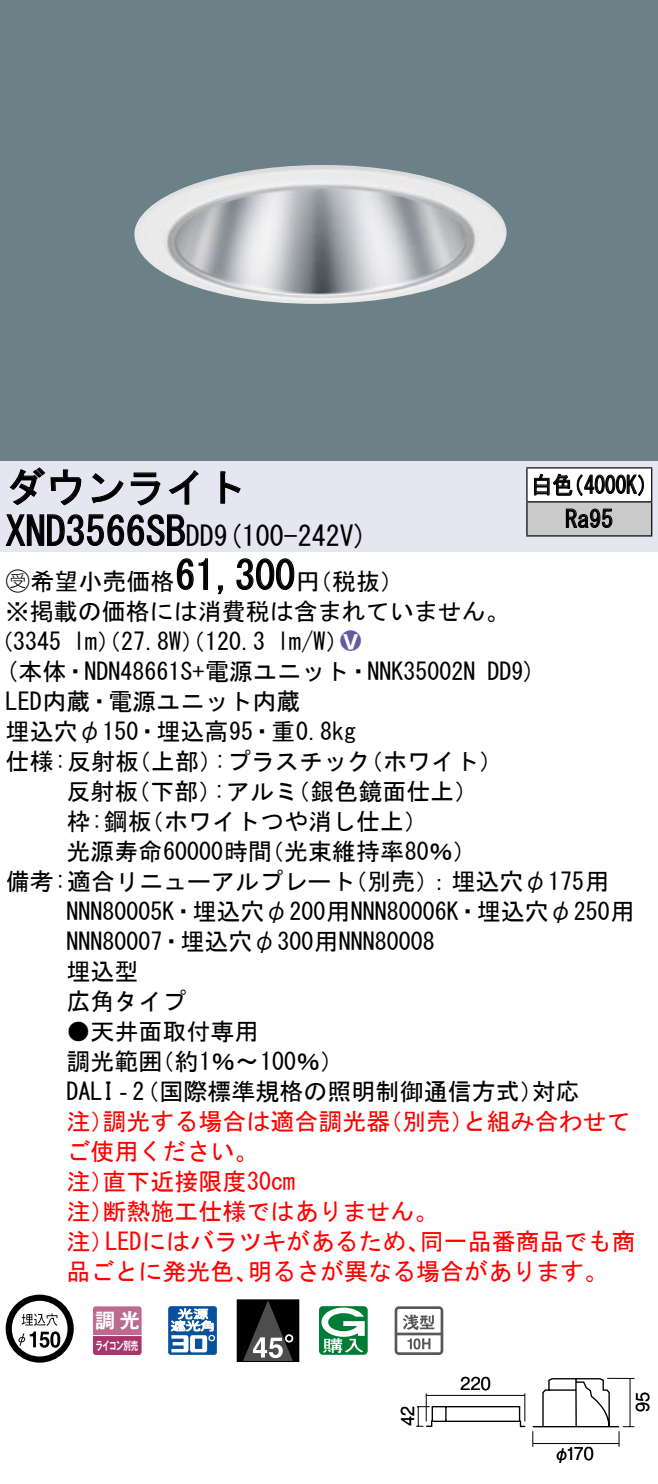
<style>
.page{position:relative;width:658px;height:1484px;background:#fff}
.page>*{position:absolute;margin:0;border:0;box-sizing:border-box;transform-origin:0 0}
.t1{font:40px "MS Gothic";color:#000}
.t2{font:28px "MS Gothic";color:#000}
.t3{font:24px/30px "MS Gothic";color:#000}
.t4{font:24px/30px "MS Gothic";color:#f00}
.t5{font:24px/34px "MS Gothic";color:#000;scale:.88 1}
.t6{font:24px "Ford Classification 1";color:#635aa0}
.t7{font:20px "Gothic MB101 Pro De Bold 90 pv RKSJ H";color:#fff}
.t8{font:17.6px "Gothic BBB Pro Medium 90 pv RKSJ H";letter-spacing:-.005em;color:#000;scale:.9 1}
.t9{font:11.6px "Gothic MB101 Pro De Bold 90 pv RKSJ H";letter-spacing:-.05em;color:#fff;scale:.65 1}
.s1{font-size:28px}
.s2{font-family:"Ford Classification 1"}
.s3{color:#fff}
</style>
<div class="page">
<div style="left:0;top:0;width:658px;height:462px;background:#6c8087"></div>
<img style="left:134px;top:165px;width:373px;height:139px">
<div style="left:0;top:462px;width:658px;height:90px;background:#e6e5f2"></div>
<svg style="left:9px;top:467px;width:73px;height:39px"></svg>
<svg style="left:91px;top:473px;width:33px;height:30px"></svg>
<svg style="left:130px;top:472px;width:30px;height:34px"></svg>
<svg style="left:168px;top:470px;width:30px;height:35px"></svg>
<svg style="left:220px;top:471px;width:21px;height:33px"></svg>
<svg style="left:5px;top:514px;width:180px;height:32px"></svg>
<svg style="left:176px;top:558px;width:32px;height:32px"></svg>
<svg style="left:218px;top:585px;width:5px;height:10px"></svg>
<svg style="left:236px;top:558px;width:59px;height:32px"></svg>
<svg style="left:6px;top:1295px;width:68px;height:68px"></svg>
<svg style="left:50px;top:1331px;width:10px;height:17px"></svg>
<svg style="left:93px;top:1306px;width:49px;height:49px;background:#b55883"></svg>
<hr style="left:93px;top:1335px;width:49px;height:1px;background:#fff">
<svg style="left:168px;top:1306px;width:49px;height:49px"></svg>
<div style="left:237px;top:1299px;width:62px;height:63px;border:1px solid #000"></div>
<div style="left:237px;top:1300px;width:62px;height:61px;background:#000"></div>
<svg style="left:243px;top:1301px;width:50px;height:60px"></svg>
<svg style="left:319px;top:1306px;width:48px;height:49px"></svg>
<svg style="left:394px;top:1306px;width:49px;height:49px"></svg>
<div style="left:527px;top:468px;width:124px;height:34px;background:#fff"></div>
<div style="left:527px;top:502px;width:124px;height:34px;background:#cacaca"></div>
<hr style="left:526px;top:467px;width:126px;height:2px;background:#000">
<hr style="left:526px;top:468px;width:1px;height:33px;background:#000">
<hr style="left:651px;top:468px;width:1px;height:33px;background:#000">
<hr style="left:526px;top:501px;width:126px;height:2px;background:#000">
<hr style="left:526px;top:502px;width:1px;height:33px;background:#000">
<hr style="left:651px;top:502px;width:1px;height:33px;background:#000">
<hr style="left:526px;top:535px;width:126px;height:2px;background:#000">
<svg style="left:534px;top:473px;width:110px;height:23px"></svg>
<svg style="left:565px;top:508px;width:47px;height:20px"></svg>
<hr style="left:533px;top:1426px;width:86px;height:1px;background:#000">
<svg style="left:532px;top:1431px;width:1px;height:16px"></svg>
<hr style="left:533px;top:1443px;width:86px;height:1px;background:#000">
<svg style="left:541px;top:1377px;width:93px;height:70px"></svg>
<svg style="left:416px;top:1393px;width:110px;height:35px"></svg>
<h1 class="t1" style="left:6px;top:467px;width:242px">ダウンライト</h1>
<p class="t2" style="left:214px;top:522px;width:155px">(9 100-242 (V</p>
<h1 class="t1" style="left:6px;top:511px;width:210px">XND3566SB<span class="s1">DD</span></h1>
<h1 class="t1" style="left:175px;top:555px;width:121px">61,300</h1>
<p class="t3" style="left:6px;top:566px;width:505px"><span class="s2">B</span>希望小売価格<br>※掲載の価格には消費税は含まれていません。</p>
<p class="t6" style="left:340px;top:629px;width:22px">2<span class="s3">8</span></p>
<p class="t3" style="left:296px;top:566px;width:109px">（円税抜(</p>
<p class="t3" style="left:277px;top:626px;width:73px">l m (W/</p>
<p class="t3" style="left:-11px;top:626px;width:74px">（3345</p>
<p class="t3" style="left:73px;top:626px;width:193px">lm）（27.8 ）（W 120.3</p>
<p class="t5" style="left:565px;top:468px;width:56px;text-indent:-34px">白色<br>Ra95</p>
<p class="t5" style="left:563px;top:468px;width:110px">（4000 (K</p>
<p class="t3" style="left:6px;top:656px;width:471px">(本体・NDN48661 +S 電源ユニット・NNK35002N</p>
<p class="t3" style="left:6px;top:686px;width:296px">LED内蔵・電源ユニット内蔵</p>
<p class="t3" style="left:6px;top:716px;width:352px">埋込穴φ150・埋込高95・重0.8kg</p>
<p class="t3" style="left:359px;top:746px;width:145px">（ホワイト(</p>
<p class="t3" style="left:487px;top:656px;width:50px">DD (9</p>
<p class="t3" style="left:214px;top:746px;width:158px">:プラスチック</p>
<p class="t3" style="left:6px;top:746px;width:135px">仕様:反射板</p>
<p class="t3" style="left:127px;top:746px;width:97px">（上部）</p>
<p class="t3" style="left:66px;top:776px;width:73px">反射板</p>
<p class="t3" style="left:126px;top:776px;width:97px">（下部）</p>
<p class="t3" style="left:213px;top:776px;width:86px">:アルミ</p>
<p class="t3" style="left:286px;top:776px;width:193px">（銀色鏡面仕上(</p>
<p class="t3" style="left:66px;top:806px;width:87px">枠:鋼板</p>
<p class="t3" style="left:140px;top:806px;width:289px">（ホワイトつや消し仕上(</p>
<p class="t3" style="left:66px;top:836px;width:207px">光源寿命60000時間</p>
<p class="t3" style="left:260px;top:836px;width:218px">（光束維持率80％(</p>
<p class="t3" style="left:66px;top:866px;width:569px;text-indent:-61px">備考:適合リニューアルプレート<br>NNN80005 ・K 埋込穴φ200用NNN80006 ・K 埋込穴φ250用<br>NNN80007・埋込穴φ300用NNN80008<br>埋込型<br>広角タイプ</p>
<p class="t3" style="left:150px;top:1016px;width:195px;text-indent:-84px">●天井面取付専用<br>（約1％〜100％(</p>
<p class="t3" style="left:343px;top:866px;width:267px">（別売：）埋込穴φ175用</p>
<p class="t3" style="left:66px;top:1046px;width:97px">調光範囲</p>
<p class="t3" style="left:66px;top:1076px;width:478px">DALI‐（2 国際標準規格の照明制御通信方式）</p>
<p class="t4" style="left:462px;top:1106px;width:169px">と組み合わせて</p>
<p class="t3" style="left:531px;top:1076px;width:49px">対応</p>
<p class="t4" style="left:102px;top:1106px;width:289px">調光する場合は適合調光器</p>
<p class="t4" style="left:378px;top:1106px;width:97px">（別売）</p>
<p class="t4" style="left:66px;top:1106px;width:49px">注）</p>
<p class="t4" style="left:66px;top:1136px;width:193px">ご使用ください。</p>
<p class="t4" style="left:102px;top:1166px;width:194px">直下近接限度30cm</p>
<p class="t4" style="left:102px;top:1166px;width:337px;text-indent:-36px">注）<br>断熱施工仕様ではありません。</p>
<p class="t4" style="left:66px;top:1196px;width:49px">注）</p>
<p class="t4" style="left:66px;top:1226px;width:49px">注）</p>
<p class="t4" style="left:105px;top:1226px;width:326px">LEDにはバラツキがあるため、</p>
<p class="t4" style="left:420px;top:1226px;width:217px">同一品番商品でも商</p>
<p class="t4" style="left:66px;top:1256px;width:193px">品ごとに発光色、</p>
<p class="t4" style="left:248px;top:1256px;width:362px">明るさが異なる場合があります。</p>
<p class="t7" style="left:95px;top:1304px;width:46px">調光</p>
<p class="t9" style="left:96px;top:1335px;width:67px">ライコン別売</p>
<p class="t8" style="left:393px;top:1426px;width:24px;rotate:-90deg">42</p>
<p class="t8" style="left:460px;top:1369px;width:35px">220</p>
<p class="t8" style="left:566px;top:1440px;width:32px">170</p>
<p class="t8" style="left:553px;top:1440px;width:19px">φ</p>
<p class="t8" style="left:628px;top:1412px;width:23px;rotate:-90deg">95</p>
</div>
